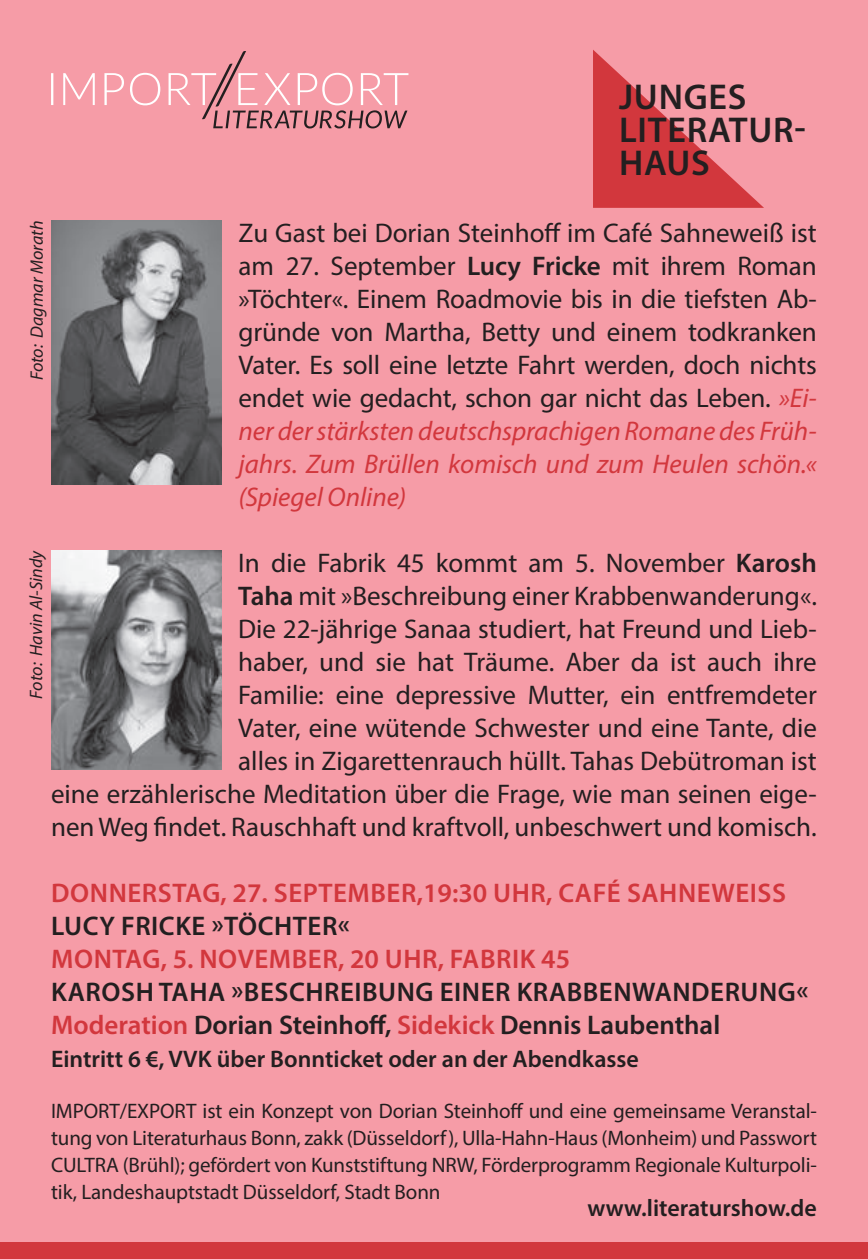
<style>
.page{position:relative;width:868px;height:1259px;background:#fff}
.page>*{position:absolute;margin:0;border:0;box-sizing:border-box;transform-origin:0 0}
.t1{font:600 36px/33px "Myriad Pro";letter-spacing:.02em;color:#231f20}
.t2{font:27px/33px "Myriad Pro";color:#231f20;text-align:justify}
.t3{font:600 27px/33px "Myriad Pro";color:#231f20}
.t4{font:600 27px "Myriad Pro";letter-spacing:.02em;color:#d2373d}
.t5{font:600 27px "Myriad Pro";letter-spacing:.02em;color:#231f20}
.t6{font:600 24px "Myriad Pro";color:#231f20}
.t7{font:21px/27px "Myriad Pro";letter-spacing:-.005em;color:#231f20;text-align:justify}
.t8{font:italic 18px "Myriad Pro";color:#231f20}
.s1{font-weight:600}
.s2{font-style:italic;color:#d2373d}
.s3{color:#d2373d}
</style>
<div class="page">
<div style="left:0;top:0;width:867px;height:1259px;background:#f69ca7"></div>
<div style="left:0;top:1242px;width:867px;height:17px;background:#d2373d"></div>
<img style="left:51px;top:551px;width:170px;height:219px">
<img style="left:51px;top:221px;width:170px;height:264px">
<svg style="left:593px;top:50px;width:171px;height:158px"></svg>
<svg style="left:51px;top:51px;width:357px;height:77px"></svg>
<p class="t8" style="left:26px;top:380px;width:161px;rotate:-90deg">Foto: Dagmar Morath</p>
<h1 class="t1" style="left:619px;top:79px;width:188px">JUNGES<br>LITERATUR-<br>HAUS</h1>
<p class="t2" style="left:238px;top:216px;width:579px">Zu Gast bei Dorian Steinhoff im Café Sahneweiß ist am 27. September <span class="s1">Lucy Fricke</span> mit ihrem Roman »Töchter«. Einem Roadmovie bis in die tiefsten Ab&shy;gründe von Martha, Betty und einem todkranken Vater. Es soll eine letzte Fahrt werden, doch nichts endet wie gedacht, schon gar nicht das Leben. <span class="s2">»Ei&shy;ner der stärksten deutschsprachigen Romane des Früh&shy;jahrs. Zum Brüllen komisch und zum Heulen schön.« (Spiegel Online)</span></p>
<p class="t8" style="left:25px;top:698px;width:150px;rotate:-90deg">Foto: Havin Al-Sindy</p>
<p class="t2" style="left:51px;top:546px;width:767px;text-align:right">In die Fabrik 45 kommt am 5. November <span class="s1">Karosh<br>Taha</span> mit »Beschreibung einer Krabbenwanderung«.<br>Die 22-jährige Sanaa studiert, hat Freund und Lieb-<br>haber, und sie hat Träume. Aber da ist auch ihre<br>Familie: eine depressive Mutter, ein entfremdeter<br>Vater, eine wütende Schwester und eine Tante, die<br>alles in Zigarettenrauch hüllt. Tahas Debütroman ist<br>eine erzählerische Meditation über die Frage, wie man seinen eige&shy;nen Weg findet. Rauschhaft und kraftvoll, unbeschwert und komisch.</p>
<p class="t4" style="left:51px;top:875px;width:736px">DONNERSTAG, 27. SEPTEMBER,19:30 UHR, CAFÉ SAHNEWEISS</p>
<p class="t5" style="left:51px;top:908px;width:300px">LUCY FRICKE »TÖCHTER«</p>
<p class="t4" style="left:51px;top:941px;width:520px">MONTAG, 5. NOVEMBER, 20 UHR, FABRIK 45</p>
<p class="t3" style="left:51px;top:974px;width:758px">KAROSH TAHA »BESCHREIBUNG EINER KRABBENWANDERUNG«<br><span class="s3">Moderation</span> Dorian Steinhoff, <span class="s3">Sidekick</span> Dennis Laubenthal</p>
<p class="t6" style="left:51px;top:1043px;width:589px">Eintritt 6 €, VVK über Bonnticket oder an der Abendkasse</p>
<p class="t7" style="left:51px;top:1097px;width:767px">IMPORT/EXPORT ist ein Konzept von Dorian Steinhoff und eine gemeinsame Veranstal&shy;tung von Literaturhaus Bonn, zakk (Düsseldorf), Ulla-Hahn-Haus (Monheim) und Passwort CULTRA (Brühl); gefördert von Kunststiftung NRW, Förderprogramm Regionale Kulturpoli&shy;tik, Landeshauptstadt Düsseldorf, Stadt Bonn</p>
<p class="t6" style="left:587px;top:1193px;width:231px">www.literaturshow.de</p>
</div>
